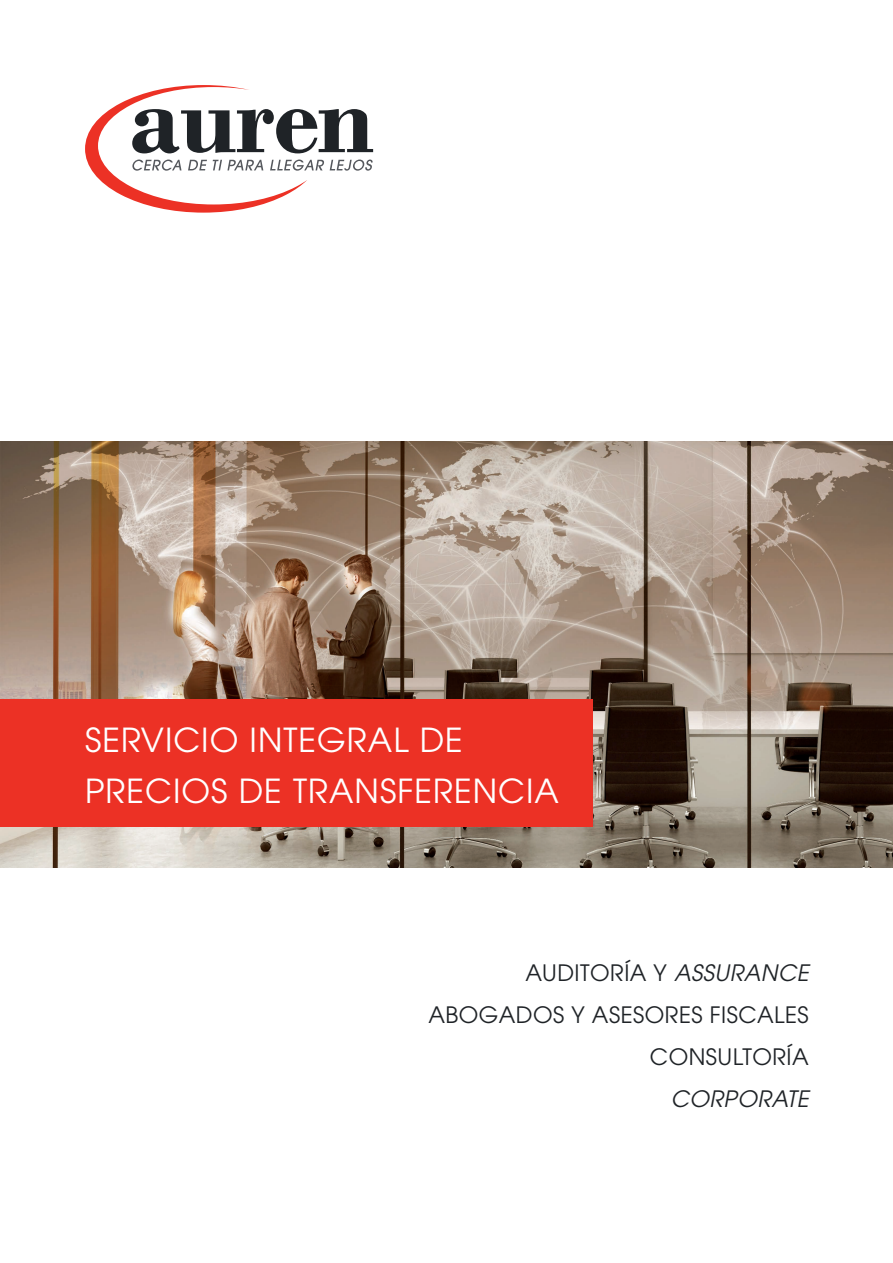
<style>
.page{position:relative;width:893px;height:1263px;background:#fff}
.page>*{position:absolute;margin:0;border:0;box-sizing:border-box;transform-origin:0 0}
.t1{font:33px/51px "ITC Avant Garde Pro";letter-spacing:.03em;color:#fff}
.t2{font:22.5px/42px "ITC Avant Garde Pro";letter-spacing:.02em;color:#1f2327;text-align:right}
.t3{font:italic 22.5px "ITC Avant Garde Pro";letter-spacing:.02em;color:#1f2327}
.s1{font-style:italic}
</style>
<div class="page">
<img style="left:0;top:442px;width:893px;height:425px">
<svg style="left:85px;top:85px;width:288px;height:128px"></svg>
<div style="left:0;top:699px;width:592px;height:128px;background:#ec3125"></div>
<h1 class="t1" style="left:85px;top:714px;width:475px">SERVICIO INTEGRAL DE<br>PRECIOS DE TRANSFERENCIA</h1>
<p class="t2" style="left:428px;top:951px;width:382px">AUDITORÍA Y <span class="s1">ASSURANCE<br></span>ABOGADOS Y ASESORES FISCALES<br>CONSULTORÍA</p>
<p class="t3" style="left:671px;top:1085px;width:140px">CORPORATE</p>
</div>
